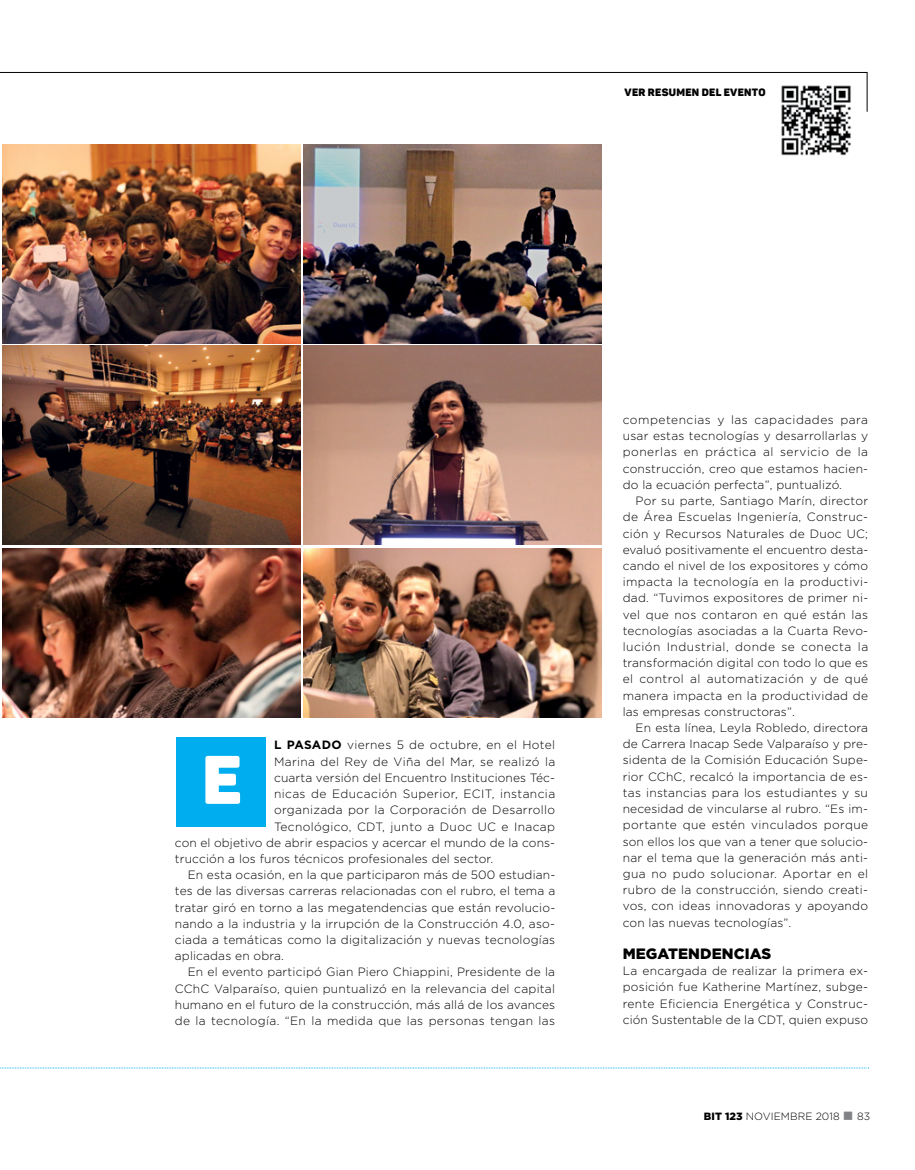
<style>
.page{position:relative;width:915px;height:1170px;background:#fff}
.page>*{position:absolute;margin:0;border:0;box-sizing:border-box;transform-origin:0 0}
.t1{font:67.5px "Panton Black Caps";color:#fff}
.t2{font:900 15px "Gotham";letter-spacing:.005em;color:#000}
.t3{font:300 12px/16.2px "Gotham";letter-spacing:.015em;color:#000;text-align:justify}
.t4{font:300 10.5px "Gotham";letter-spacing:.005em;color:#000}
.t5{font:10.5px "Panton Black Caps";letter-spacing:.03em;color:#000}
.s1{font-weight:700}
.s2{font-weight:900}
.s3{color:#808285}
</style>
<div class="page">
<svg style="left:0;top:72px;width:867px;height:40px"></svg>
<div style="left:176px;top:737px;width:89px;height:89px;background:#00aeef"></div>
<svg style="left:0;top:1067px;width:868px;height:1px"></svg>
<img style="left:3px;top:145px;width:297px;height:198px">
<img style="left:303px;top:346px;width:298px;height:198px">
<img style="left:3px;top:346px;width:297px;height:198px">
<img style="left:303px;top:145px;width:298px;height:198px">
<img style="left:3px;top:548px;width:297px;height:169px">
<img style="left:303px;top:548px;width:298px;height:169px">
<img style="left:777px;top:81px;width:77px;height:75px">
<p class="t5" style="left:624px;top:85px;width:142px">VER RESUMEN DEL EVENTO</p>
<p class="t3" style="left:274px;top:736px;width:282px"><span class="s1">L PASADO</span> viernes 5 de octubre, en el Hotel</p>
<p class="t3" style="left:274px;top:753px;width:282px">Marina del Rey de Viña del Mar, se realizó la</p>
<p class="t3" style="left:274px;top:769px;width:282px">cuarta versión del Encuentro I nstituciones Téc-</p>
<p class="t3" style="left:274px;top:785px;width:282px">nicas de Educación Superior, ECIT, instancia</p>
<p class="t3" style="left:274px;top:801px;width:282px">organizada por la Corporación de Desarrollo</p>
<p class="t3" style="left:274px;top:817px;width:282px">Tecnológico, CDT, junto a Duoc UC e I nacap</p>
<p class="t3" style="left:175px;top:834px;width:381px">con el objetivo de abrir espacios y acercar el mundo de la cons-</p>
<p class="t3" style="left:175px;top:850px;width:320px">trucción a los furos técnicos profesionales del sector.</p>
<p class="t3" style="left:188px;top:866px;width:369px">En esta ocasión, en la que participaron más de 500 estudian-</p>
<p class="t3" style="left:175px;top:882px;width:381px">tes de las diversas carreras relacionadas con el rubro, el tema a</p>
<p class="t3" style="left:175px;top:898px;width:381px">tratar giró en torno a las megatendencias que están revolucio-</p>
<p class="t3" style="left:175px;top:915px;width:381px">nando a la industria y la irrupción de la Construcción 4.0, aso-</p>
<p class="t3" style="left:175px;top:931px;width:382px">ciada a temáticas como la digitalización y nuevas tecnologías</p>
<p class="t3" style="left:175px;top:947px;width:110px">aplicadas en obra.</p>
<p class="t3" style="left:188px;top:963px;width:369px">En el evento participó Gian Piero Chiappini, Presidente de la</p>
<p class="t3" style="left:175px;top:979px;width:381px">CChC Valparaíso, quien puntualizó en la relevancia del capital</p>
<p class="t3" style="left:175px;top:996px;width:381px">humano en el futuro de la construcción, más allá de los avances</p>
<p class="t3" style="left:175px;top:1012px;width:381px">de la tecnología. “En la medida que las personas tengan las</p>
<h1 class="t1" style="left:202px;top:736px;width:41px">E</h1>
<p class="t3" style="left:622px;top:411px;width:247px">competencias y las capacidades para usar estas tecnologías y desarrollarlas y ponerlas en práctica al servicio de la construcción, creo que estamos hacien&shy;do la ecuación perfecta”, puntualizó.</p>
<p class="t3" style="left:622px;top:492px;width:247px;text-indent:13px">Por su parte, Santiago Marín, director de Área Escuelas I ngeniería, Construc&shy;ción y Recursos Naturales de Duoc UC; evaluó positivamente el encuentro desta&shy;cando el nivel de los expositores y cómo impacta la tecnología en la productivi&shy;dad. “Tuvimos expositores de primer ni&shy;vel que nos contaron en qué están las tecnologías asociadas a la Cuarta Revo&shy;lución I ndustrial, donde se conecta la transformación digital con todo lo que es el control al automatización y de qué manera impacta en la productividad de las empresas constructoras”.</p>
<p class="t3" style="left:622px;top:719px;width:247px;text-indent:13px">E n esta línea, Leyla Robledo, directora de Carrera I nacap Sede Valparaíso y pre&shy;sidenta de la Comisión Educación Supe&shy;rior CChC, recalcó la importancia de es&shy;tas instancias para los estudiantes y su necesidad de vincularse al rubro. “Es im&shy;portante que estén vinculados porque son ellos los que van a tener que solucio&shy;nar el tema que la generación más anti&shy;gua no pudo solucionar. Aportar en el rubro de la construcción, siendo creati&shy;vos, con ideas innovadoras y apoyando con las nuevas tecnologías”.</p>
<p class="t2" style="left:622px;top:943px;width:150px">MEGATENDENCIAS</p>
<p class="t3" style="left:622px;top:962px;width:247px">La encargada de realizar la primera ex&shy;posición fue Katherine Martínez, subge&shy;rente Eficiencia Energética y Construc&shy;ción Sustentable de la CDT, quien expuso</p>
<p class="t4" style="left:703px;top:1109px;width:168px"><span class="s2">BIT 123</span> noviembre 2018 <span class="s3">■</span> 83</p>
</div>
